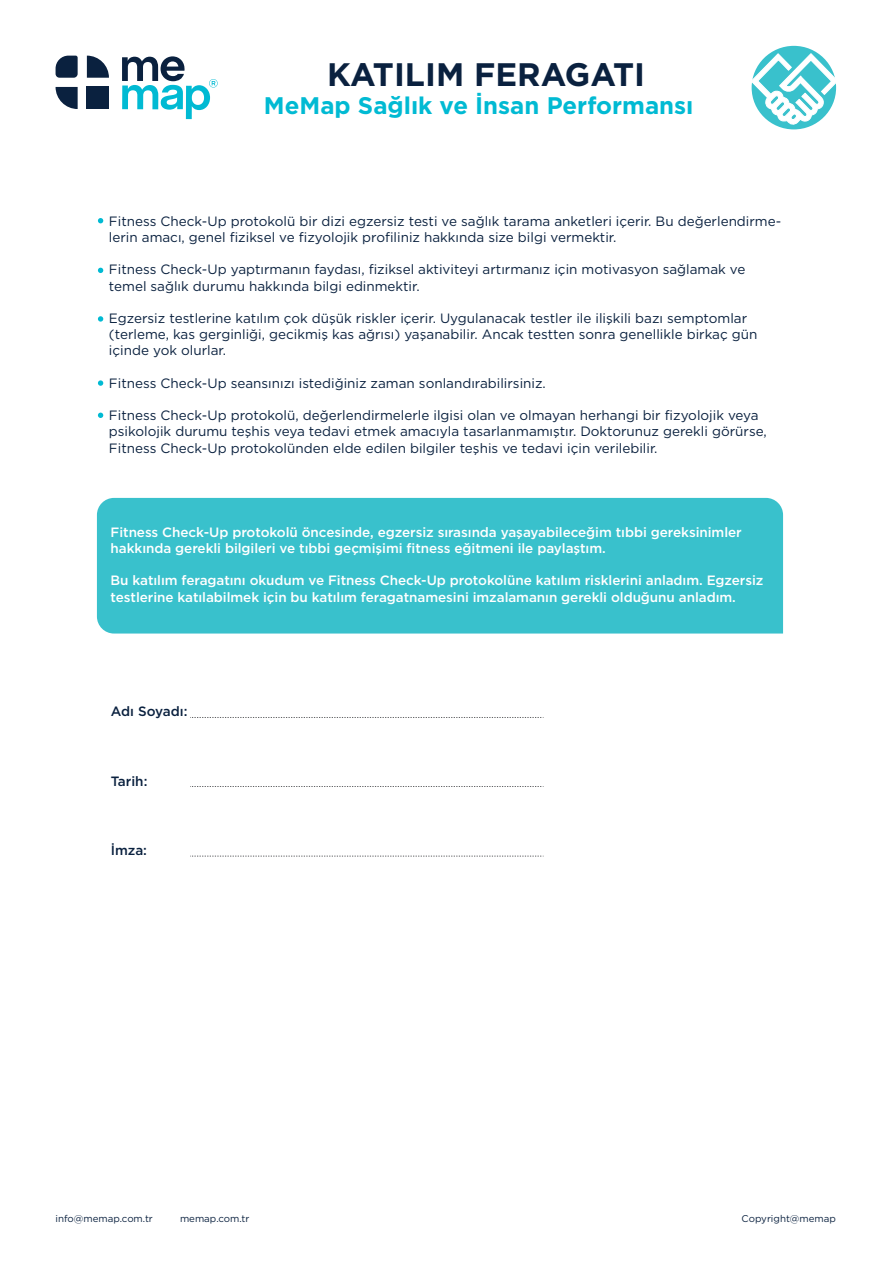
<style>
.page{position:relative;width:893px;height:1263px;background:#fff}
.page>*{position:absolute;margin:0;border:0;box-sizing:border-box;transform-origin:0 0}
.t1{font:700 32.55px "Gotham";color:#0a213f}
.t2{font:700 24px "Gotham";color:#01bad3}
.t3{font:13.5px/16.2px "Gotham";color:#0a213f}
.t4{font:500 13.5px/16.2px "Gotham";letter-spacing:-.005em;color:#fff}
.t5{font:500 13.5px "Gotham";color:#0a213f}
.t6{font:9.75px "Gotham";color:#0a213f}
</style>
<div class="page">
<div style="left:96px;top:497px;width:688px;height:137px;background:#39c1cc"></div>
<svg style="left:122px;top:56px;width:96px;height:63px"></svg>
<svg style="left:56px;top:87px;width:22px;height:22px"></svg>
<svg style="left:56px;top:56px;width:22px;height:22px"></svg>
<div style="left:87px;top:87px;width:22px;height:22px;background:#0a213f"></div>
<svg style="left:87px;top:56px;width:22px;height:22px"></svg>
<svg style="left:98px;top:218px;width:5px;height:5px"></svg>
<svg style="left:98px;top:268px;width:5px;height:5px"></svg>
<svg style="left:98px;top:316px;width:5px;height:6px"></svg>
<svg style="left:98px;top:380px;width:5px;height:6px"></svg>
<svg style="left:98px;top:413px;width:5px;height:5px"></svg>
<div style="left:752px;top:46px;width:84px;height:83px;background:#39c1cc;border-radius:50%"></div>
<svg style="left:751px;top:51px;width:86px;height:74px"></svg>
<svg style="left:190px;top:717px;width:354px;height:1px"></svg>
<svg style="left:190px;top:786px;width:354px;height:1px"></svg>
<svg style="left:190px;top:856px;width:354px;height:1px"></svg>
<h1 class="t1" style="left:327px;top:53px;width:320px">KATILIM FERAGATI</h1>
<h2 class="t2" style="left:264px;top:90px;width:431px">MeMap Sağlık ve İnsan Performansı</h2>
<p class="t3" style="left:109px;top:213px;width:674px">Fitness Check-Up protokolü bir dizi egzersiz testi ve sağlık tarama anketleri içerir. Bu değerlendirme&shy;lerin amacı, genel fiziksel ve fizyolojik profiliniz hakkında size bilgi vermektir.</p>
<p class="t3" style="left:109px;top:261px;width:638px">Fitness Check-Up yaptırmanın faydası, fiziksel aktiviteyi artırmanız için motivasyon sağlamak ve temel sağlık durumu hakkında bilgi edinmektir.</p>
<p class="t3" style="left:109px;top:310px;width:650px">Egzersiz testlerine katılım çok düşük riskler içerir. Uygulanacak testler ile ilişkili bazı semptomlar (terleme, kas gerginliği, gecikmiş kas ağrısı) yaşanabilir. Ancak testten sonra genellikle birkaç gün içinde yok olurlar.</p>
<p class="t3" style="left:109px;top:375px;width:438px">Fitness Check-Up seansınızı istediğiniz zaman sonlandırabilirsiniz.</p>
<p class="t3" style="left:109px;top:407px;width:659px">Fitness Check-Up protokolü, değerlendirmelerle ilgisi olan ve olmayan herhangi bir fizyolojik veya psikolojik durumu teşhis veya tedavi etmek amacıyla tasarlanmamıştır. Doktorunuz gerekli görürse,<br>Fitness Check-Up protokolünden elde edilen bilgiler teşhis ve tedavi için verilebilir.</p>
<p class="t4" style="left:111px;top:524px;width:633px">Fitness Check-Up protokolü öncesinde, egzersiz sırasında yaşayabileceğim tıbbi gereksinimler hakkında gerekli bilgileri ve tıbbi geçmişimi fitness eğitmeni ile paylaştım.</p>
<p class="t4" style="left:111px;top:572px;width:654px">Bu katılım feragatını okudum ve Fitness Check-Up protokolüne katılım risklerini anladım. Egzersiz testlerine katılabilmek için bu katılım feragatnamesini imzalamanın gerekli olduğunu anladım.</p>
<p class="t5" style="left:111px;top:702px;width:78px">Adı Soyadı:</p>
<p class="t5" style="left:111px;top:772px;width:38px">Tarih:</p>
<p class="t5" style="left:111px;top:841px;width:38px">İmza:</p>
<p class="t6" style="left:56px;top:1212px;width:99px">info@memap.com.tr</p>
<p class="t6" style="left:180px;top:1212px;width:71px">memap.com.tr</p>
<p class="t6" style="left:742px;top:1212px;width:96px">Copyright@memap</p>
</div>
